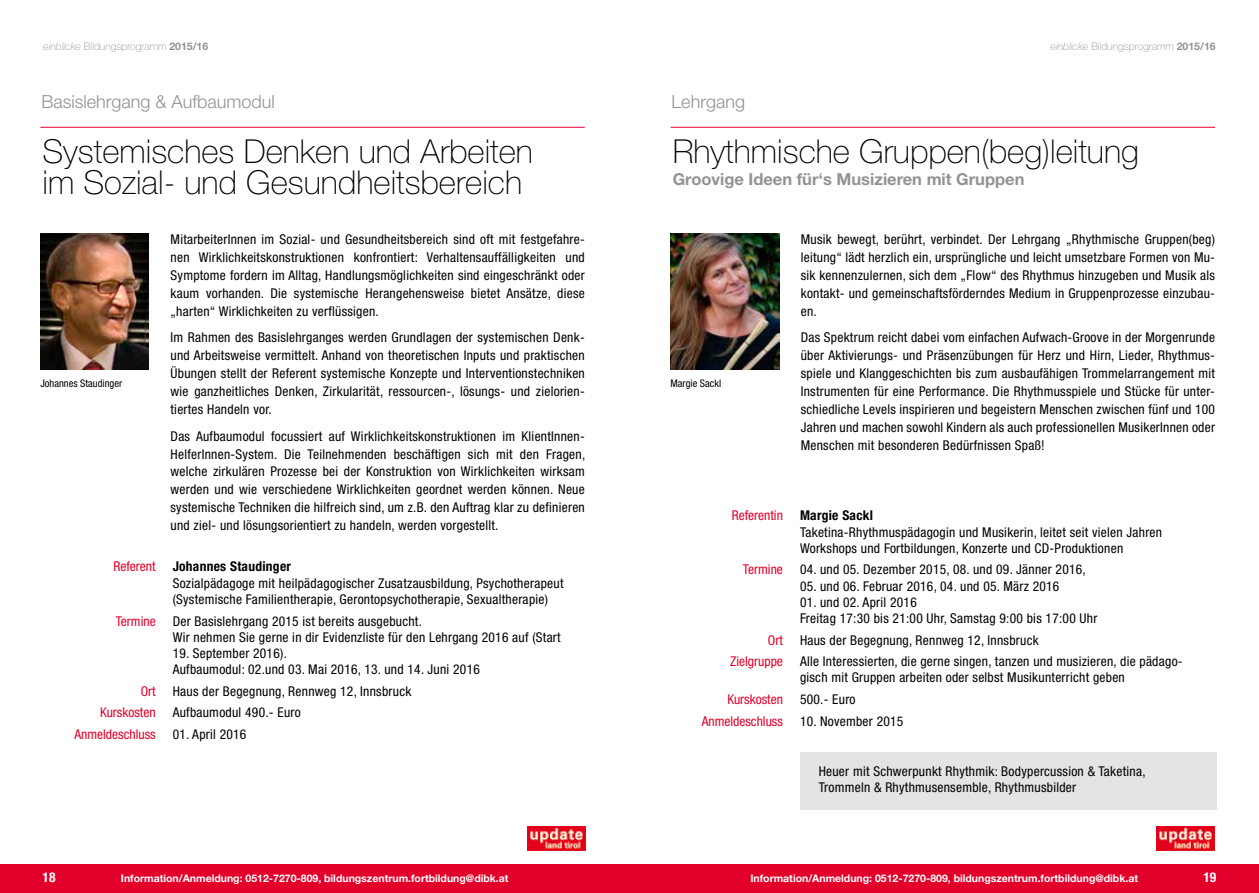
<style>
.page{position:relative;width:1259px;height:893px;background:#fff}
.page>*{position:absolute;margin:0;border:0;box-sizing:border-box;transform-origin:0 0}
.t1{font:100 33px/31.5px "Helvetica Neue LT Std";color:#000}
.t2{font:300 18px "Helvetica Neue LT Std";color:#929395}
.t3{font:700 16.5px "Helvetica Neue LT Std";color:#929395}
.t4{font:condensed 13.5px/18px "Helvetica Neue LT Std";letter-spacing:.02em;color:#000}
.t5{font:condensed 13.5px "Helvetica Neue LT Std";color:#e2002b}
.t6{font:700 condensed 13.5px "Helvetica Neue LT Std";letter-spacing:.02em;color:#000}
.t7{font:700 condensed 13.5px "Helvetica Neue LT Std";color:#fff}
.t8{font:700 10.5px "Helvetica Neue LT Std";color:#fff}
.t9{font:100 10.5px "Helvetica Neue LT Std";color:#929395}
.t10{font:condensed 10.5px "Helvetica Neue LT Std";color:#000}
.s1{font-style:italic}
.s2{font-weight:700}
</style>
<div class="page">
<div style="left:629px;top:864px;width:630px;height:29px;background:#e2002b"></div>
<div style="left:0;top:864px;width:629px;height:29px;background:#e2002b"></div>
<hr style="left:670px;top:127px;width:545px;height:1px;background:#e2002b">
<img style="left:670px;top:234px;width:109px;height:136px">
<img style="left:1156px;top:826px;width:58px;height:24px">
<div style="left:799px;top:753px;width:417px;height:57px;background:#e3e4e4"></div>
<hr style="left:40px;top:127px;width:545px;height:1px;background:#e2002b">
<img style="left:40px;top:234px;width:109px;height:136px">
<img style="left:527px;top:826px;width:58px;height:24px">
<p class="t9" style="left:43px;top:40px;width:167px"><span class="s1">einblicke</span> Bildungsprogramm <span class="s2">2015/16</span></p>
<p class="t9" style="left:1050px;top:40px;width:167px"><span class="s1">einblicke</span> Bildungsprogramm <span class="s2">2015/16</span></p>
<h2 class="t2" style="left:41px;top:91px;width:235px">Basislehrgang &amp; Aufbaumodul</h2>
<h1 class="t1" style="left:43px;top:135px;width:492px">Systemisches Denken und Arbeiten im Sozial- und Gesundheitsbereich</h1>
<p class="t10" style="left:40px;top:377px;width:83px">Johannes Staudinger</p>
<p class="t4" style="left:171px;top:230px;width:416px;text-align:justify">MitarbeiterInnen im Sozial- und Gesundheitsbereich sind oft mit festgefahre&shy;nen Wirklichkeitskonstruktionen konfrontiert: Verhaltensauffälligkeiten und Symptome fordern im Alltag, Handlungsmöglichkeiten sind eingeschränkt oder kaum vorhanden. Die systemische Herangehensweise bietet Ansätze, diese „harten“ Wirklichkeiten zu verflüssigen.</p>
<p class="t4" style="left:171px;top:328px;width:416px;text-align:justify">Im Rahmen des Basislehrganges werden Grundlagen der systemischen Denk&shy;und Arbeitsweise vermittelt. Anhand von theoretischen Inputs und praktischen Übungen stellt der Referent systemische Konzepte und Interventionstechniken wie ganzheitliches Denken, Zirkularität, ressourcen-, lösungs- und zielorien&shy;tiertes Handeln vor.</p>
<p class="t4" style="left:171px;top:427px;width:416px;text-align:justify">Das Aufbaumodul focussiert auf Wirklichkeitskonstruktionen im KlientInnen-HelferInnen-System. Die Teilnehmenden beschäftigen sich mit den Fragen, welche zirkulären Prozesse bei der Konstruktion von Wirklichkeiten wirksam werden und wie verschiedene Wirklichkeiten geordnet werden können. Neue systemische Techniken die hilfreich sind, um z.B. den Auftrag klar zu definieren und ziel- und lösungsorientiert zu handeln, werden vorgestellt.</p>
<p class="t5" style="left:113px;top:559px;width:44px">Referent</p>
<p class="t6" style="left:173px;top:558px;width:120px">Johannes Staudinger</p>
<p class="t4" style="left:173px;top:575px;width:392px;line-height:16.2px">Sozialpädagoge mit heilpädagogischer Zusatzausbildung, Psychotherapeut (Systemische Familientherapie, Gerontopsychotherapie, Sexualtherapie)</p>
<p class="t5" style="left:116px;top:613px;width:41px">Termine</p>
<p class="t4" style="left:173px;top:613px;width:389px;line-height:16.2px">Der Basislehrgang 2015 ist bereits ausgebucht.<br>Wir nehmen Sie gerne in dir Evidenzliste für den Lehrgang 2016 auf (Start</p>
<p class="t4" style="left:173px;top:645px;width:309px;line-height:16.2px">19. September 2016).<br>Aufbaumodul: 02.und 03. Mai 2016, 13. und 14. Juni 2016</p>
<p class="t5" style="left:141px;top:683px;width:16px">Ort</p>
<p class="t4" style="left:173px;top:682px;width:240px">Haus der Begegnung, Rennweg 12, Innsbruck</p>
<p class="t5" style="left:100px;top:705px;width:57px">Kurskosten</p>
<p class="t4" style="left:173px;top:704px;width:130px">Aufbaumodul 490.- Euro</p>
<p class="t5" style="left:74px;top:726px;width:83px">Anmeldeschluss</p>
<p class="t4" style="left:173px;top:725px;width:75px">01. April 2016</p>
<h2 class="t2" style="left:671px;top:91px;width:75px">Lehrgang</h2>
<h1 class="t1" style="left:672px;top:135px;width:468px">Rhythmische Gruppen(beg)leitung</h1>
<p class="t3" style="left:672px;top:169px;width:353px">Groovige Ideen für‘s Musizieren mit Gruppen</p>
<p class="t10" style="left:670px;top:377px;width:52px">Margie Sackl</p>
<p class="t4" style="left:800px;top:230px;width:416px;text-align:justify">Musik bewegt, berührt, verbindet. Der Lehrgang „Rhythmische Gruppen(beg) leitung“ lädt herzlich ein, ursprüngliche und leicht umsetzbare Formen von Mu&shy;sik kennenzulernen, sich dem „Flow“ des Rhythmus hinzugeben und Musik als kontakt- und gemeinschaftsförderndes Medium in Gruppenprozesse einzubau&shy;en.</p>
<p class="t4" style="left:800px;top:328px;width:416px;text-align:justify">Das Spektrum reicht dabei vom einfachen Aufwach-Groove in der Morgenrunde über Aktivierungs- und Präsenzübungen für Herz und Hirn, Lieder, Rhythmus&shy;spiele und Klanggeschichten bis zum ausbaufähigen Trommelarrangement mit Instrumenten für eine Performance. Die Rhythmusspiele und Stücke für unter&shy;schiedliche Levels inspirieren und begeistern Menschen zwischen fünf und 100<br>Jahren und machen sowohl Kindern als auch professionellen MusikerInnen oder Menschen mit besonderen Bedürfnissen Spaß!</p>
<p class="t5" style="left:731px;top:508px;width:53px">Referentin</p>
<p class="t6" style="left:800px;top:507px;width:75px">Margie Sackl</p>
<p class="t4" style="left:800px;top:524px;width:364px;line-height:16.2px">Taketina-Rhythmuspädagogin und Musikerin, leitet seit vielen Jahren<br>Workshops und Fortbildungen, Konzerte und CD-Produktionen</p>
<p class="t5" style="left:743px;top:562px;width:41px">Termine</p>
<p class="t4" style="left:800px;top:560px;width:287px">04. und 05. Dezember 2015, 08. und 09. Jänner 2016,</p>
<p class="t4" style="left:800px;top:577px;width:261px">05. und 06. Februar 2016, 04. und 05. März 2016</p>
<p class="t4" style="left:800px;top:594px;width:299px;line-height:16.2px">01. und 02. April 2016<br>Freitag 17:30 bis 21:00 Uhr, Samstag 9:00 bis 17:00 Uhr</p>
<p class="t5" style="left:768px;top:632px;width:16px">Ort</p>
<p class="t4" style="left:800px;top:631px;width:240px">Haus der Begegnung, Rennweg 12, Innsbruck</p>
<p class="t5" style="left:730px;top:654px;width:54px">Zielgruppe</p>
<p class="t4" style="left:800px;top:653px;width:384px;line-height:16.2px">Alle Interessierten, die gerne singen, tanzen und musizieren, die pädago&shy;gisch mit Gruppen arbeiten oder selbst Musikunterricht geben</p>
<p class="t5" style="left:727px;top:691px;width:57px">Kurskosten</p>
<p class="t4" style="left:800px;top:690px;width:57px">500.- Euro</p>
<p class="t5" style="left:701px;top:713px;width:83px">Anmeldeschluss</p>
<p class="t4" style="left:800px;top:712px;width:105px">10. November 2015</p>
<p class="t4" style="left:818px;top:763px;width:328px;line-height:16.2px">Heuer mit Schwerpunkt Rhythmik: Bodypercussion &amp; Taketina,<br>Trommeln &amp; Rhythmusensemble, Rhythmusbilder</p>
<p class="t7" style="left:43px;top:869px;width:14px">18</p>
<p class="t7" style="left:1203px;top:869px;width:14px">19</p>
<p class="t8" style="left:121px;top:872px;width:389px">Information/Anmeldung: 0512-7270-809, bildungszentrum.fortbildung@dibk.at</p>
<p class="t8" style="left:750px;top:872px;width:389px">Information/Anmeldung: 0512-7270-809, bildungszentrum.fortbildung@dibk.at</p>
</div>
